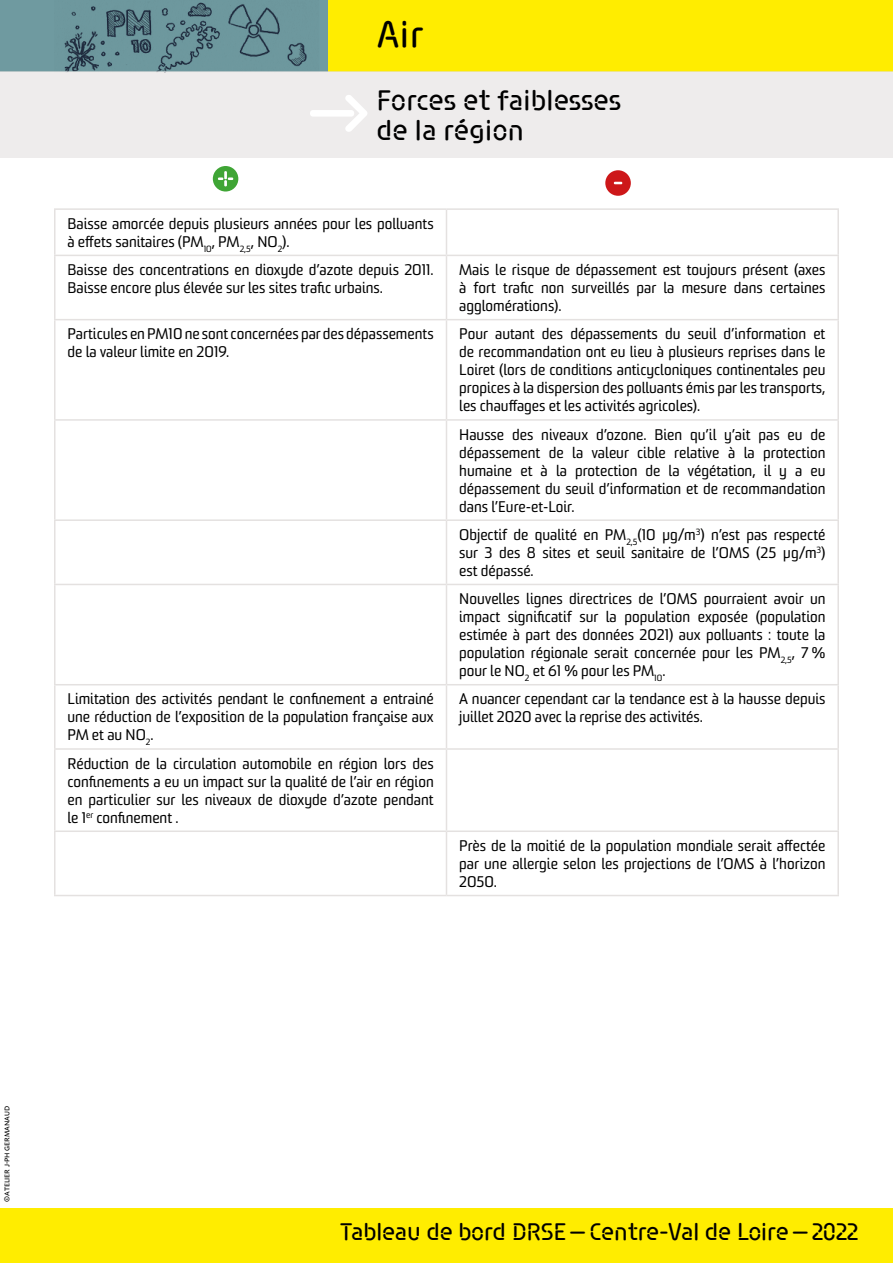
<style>
.page{position:relative;width:893px;height:1263px;background:#fff}
.page>*{position:absolute;margin:0;border:0;box-sizing:border-box;transform-origin:0 0}
.t1{font:39px "Siruca";color:#000}
.t2{font:30px/30px "Siruca";letter-spacing:-.01em;color:#000}
.t3{font:25.5px "Siruca";letter-spacing:-.02em;color:#000}
.t4{font:15px/18px "Sommet";color:#000;text-align:justify}
.t5{font:500 6.75px "Macho";color:#000}
</style>
<div class="page">
<div style="left:0;top:1209px;width:893px;height:54px;background:#ffed00"></div>
<div style="left:327px;top:0;width:566px;height:72px;background:#ffed00"></div>
<div style="left:0;top:0;width:327px;height:72px;background:#6f9aa0"></div>
<img style="left:54px;top:2px;width:265px;height:70px">
<div style="left:0;top:72px;width:893px;height:86px;background:#eeecec"></div>
<svg style="left:213px;top:166px;width:25px;height:26px"></svg>
<svg style="left:605px;top:170px;width:26px;height:26px"></svg>
<hr style="left:54px;top:208px;width:392px;height:2px;background:#e4e1e0">
<hr style="left:54px;top:210px;width:2px;height:45px;background:#e4e1e0">
<hr style="left:446px;top:208px;width:393px;height:2px;background:#e4e1e0">
<hr style="left:446px;top:210px;width:1px;height:45px;background:#e4e1e0">
<hr style="left:837px;top:210px;width:2px;height:45px;background:#e4e1e0">
<hr style="left:54px;top:255px;width:392px;height:1px;background:#e4e1e0">
<hr style="left:54px;top:256px;width:2px;height:63px;background:#e4e1e0">
<hr style="left:446px;top:255px;width:393px;height:1px;background:#e4e1e0">
<hr style="left:446px;top:256px;width:1px;height:63px;background:#e4e1e0">
<hr style="left:837px;top:256px;width:2px;height:63px;background:#e4e1e0">
<hr style="left:54px;top:319px;width:392px;height:1px;background:#e4e1e0">
<hr style="left:54px;top:320px;width:2px;height:99px;background:#e4e1e0">
<hr style="left:446px;top:319px;width:393px;height:1px;background:#e4e1e0">
<hr style="left:446px;top:320px;width:1px;height:99px;background:#e4e1e0">
<hr style="left:837px;top:320px;width:2px;height:99px;background:#e4e1e0">
<hr style="left:54px;top:419px;width:392px;height:2px;background:#e4e1e0">
<hr style="left:54px;top:421px;width:2px;height:98px;background:#e4e1e0">
<hr style="left:446px;top:419px;width:393px;height:2px;background:#e4e1e0">
<hr style="left:446px;top:421px;width:1px;height:98px;background:#e4e1e0">
<hr style="left:837px;top:421px;width:2px;height:98px;background:#e4e1e0">
<hr style="left:54px;top:519px;width:392px;height:2px;background:#e4e1e0">
<hr style="left:54px;top:521px;width:2px;height:63px;background:#e4e1e0">
<hr style="left:446px;top:519px;width:393px;height:2px;background:#e4e1e0">
<hr style="left:446px;top:521px;width:1px;height:63px;background:#e4e1e0">
<hr style="left:837px;top:521px;width:2px;height:63px;background:#e4e1e0">
<hr style="left:54px;top:584px;width:392px;height:1px;background:#e4e1e0">
<hr style="left:54px;top:585px;width:2px;height:99px;background:#e4e1e0">
<hr style="left:446px;top:584px;width:393px;height:1px;background:#e4e1e0">
<hr style="left:446px;top:585px;width:1px;height:99px;background:#e4e1e0">
<hr style="left:837px;top:585px;width:2px;height:99px;background:#e4e1e0">
<hr style="left:54px;top:684px;width:392px;height:1px;background:#e4e1e0">
<hr style="left:54px;top:685px;width:2px;height:63px;background:#e4e1e0">
<hr style="left:446px;top:684px;width:393px;height:1px;background:#e4e1e0">
<hr style="left:446px;top:685px;width:1px;height:63px;background:#e4e1e0">
<hr style="left:837px;top:685px;width:2px;height:63px;background:#e4e1e0">
<hr style="left:54px;top:748px;width:392px;height:2px;background:#e4e1e0">
<hr style="left:54px;top:750px;width:2px;height:80px;background:#e4e1e0">
<hr style="left:446px;top:748px;width:393px;height:2px;background:#e4e1e0">
<hr style="left:446px;top:750px;width:1px;height:80px;background:#e4e1e0">
<hr style="left:837px;top:750px;width:2px;height:80px;background:#e4e1e0">
<hr style="left:54px;top:830px;width:392px;height:2px;background:#e4e1e0">
<hr style="left:54px;top:832px;width:2px;height:63px;background:#e4e1e0">
<hr style="left:446px;top:830px;width:393px;height:2px;background:#e4e1e0">
<hr style="left:446px;top:832px;width:1px;height:63px;background:#e4e1e0">
<hr style="left:837px;top:832px;width:2px;height:63px;background:#e4e1e0">
<hr style="left:54px;top:895px;width:392px;height:1px;background:#e4e1e0">
<hr style="left:446px;top:895px;width:393px;height:1px;background:#e4e1e0">
<h1 class="t1" style="left:376px;top:13px;width:49px">Air</h1>
<h2 class="t2" style="left:376px;top:84px;width:246px">Forces et faiblesses de la région</h2>
<p class="t4" style="left:68px;top:214px;width:368px">Baisse amorcée depuis plusieurs années pour les polluants à effets sanitaires (PM<sub>10</sub>, PM<sub>2,5</sub>, NO<sub>2</sub>).</p>
<p class="t4" style="left:68px;top:261px;width:368px">Baisse des concentrations en dioxyde d’azote depuis 2011.<br>Baisse encore plus élevée sur les sites trafic urbains.</p>
<p class="t4" style="left:459px;top:261px;width:368px">Mais le risque de dépassement est toujours présent (axes à fort trafic non surveillés par la mesure dans certaines agglomérations).</p>
<p class="t4" style="left:68px;top:325px;width:368px">Particules en PM10 ne sont concernées par des dépassements de la valeur limite en 2019.</p>
<p class="t4" style="left:459px;top:325px;width:368px">Pour autant des dépassements du seuil d’information et de recommandation ont eu lieu à plusieurs reprises dans le Loiret (lors de conditions anticycloniques continentales peu propices à la dispersion des polluants émis par les transports, les chauffages et les activités agricoles).</p>
<p class="t4" style="left:459px;top:425px;width:368px">Hausse des niveaux d’ozone. Bien qu’il y’ait pas eu de dépassement de la valeur cible relative à la protection humaine et à la protection de la végétation, il y a eu dépassement du seuil d’information et de recommandation dans l’Eure-et-Loir.</p>
<p class="t4" style="left:459px;top:525px;width:368px">Objectif de qualité en PM<sub>2,5</sub>(10 µg/m<sup>3</sup>) n’est pas respecté sur 3 des 8 sites et seuil sanitaire de l’OMS (25 µg/m<sup>3</sup>) est dépassé.</p>
<p class="t4" style="left:459px;top:590px;width:368px">Nouvelles lignes directrices de l’OMS pourraient avoir un impact significatif sur la population exposée (population estimée à part des données 2021) aux polluants : toute la population régionale serait concernée pour les PM<sub>2,5</sub>, 7 % pour le NO<sub>2</sub> et 61 % pour les PM<sub>10</sub>.</p>
<p class="t4" style="left:68px;top:690px;width:368px">Limitation des activités pendant le confinement a entrainé une réduction de l’exposition de la population française aux PM et au NO<sub>2</sub>.</p>
<p class="t4" style="left:459px;top:690px;width:368px">A nuancer cependant car la tendance est à la hausse depuis juillet 2020 avec la reprise des activités.</p>
<p class="t4" style="left:68px;top:754px;width:368px">Réduction de la circulation automobile en région lors des confinements a eu un impact sur la qualité de l’air en région en particulier sur les niveaux de dioxyde d’azote pendant le 1<sup>er</sup> confinement .</p>
<p class="t4" style="left:459px;top:837px;width:368px">Près de la moitié de la population mondiale serait affectée par une allergie selon les projections de l’OMS à l’horizon 2050.</p>
<p class="t5" style="left:1px;top:1202px;width:97px;rotate:-90deg">©ATELIER J-PH GERMANAUD</p>
<h3 class="t3" style="left:340px;top:1218px;width:520px">Tableau de bord DRSE — Centre-Val de Loire — 2022</h3>
</div>
